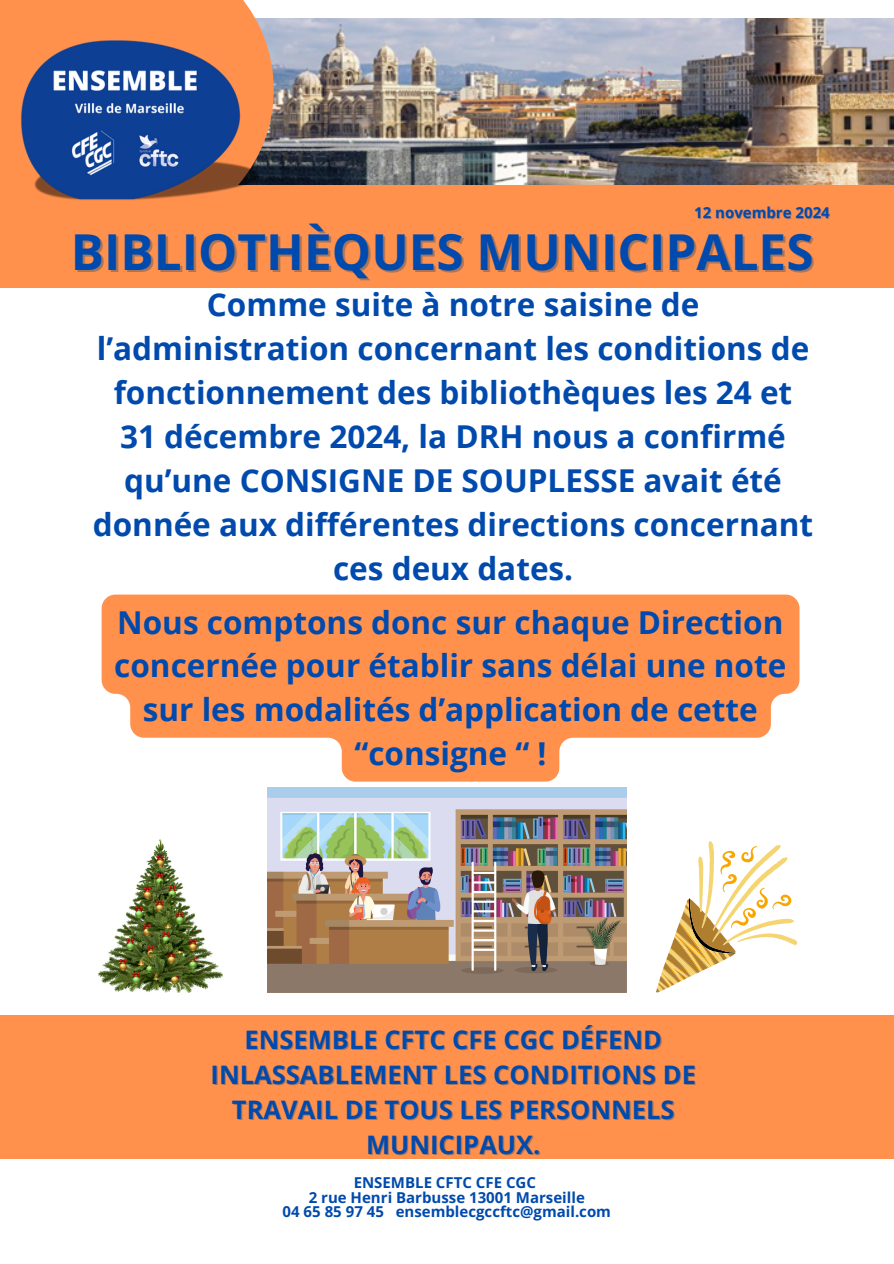
<style>
.page{position:relative;width:894px;height:1264px;background:#fff}
.page>*{position:absolute;margin:0;border:0;box-sizing:border-box;transform-origin:0 0}
.t1{font:700 49.5px "Open Sans";color:#004aad}
.t2{font:700 31.5px/43.8px "Open Sans";color:#004aad;text-align:center}
.t3{font:700 25.5px "Open Sans";color:#004aad}
.t4{font:700 15px/14.7px "Open Sans";color:#004aad;text-align:center}
</style>
<div class="page">
<img style="left:273px;top:18px;width:620px;height:167px">
<div style="left:0;top:0;width:273px;height:185px;background:#ff914d"></div>
<div style="left:0;top:185px;width:893px;height:103px;background:#ff914d"></div>
<img style="left:20px;top:25px;width:254px;height:175px">
<div style="left:0;top:1015px;width:893px;height:143px;background:#ff914d"></div>
<img style="left:267px;top:788px;width:359px;height:204px">
<img style="left:98px;top:839px;width:125px;height:153px">
<svg style="left:656px;top:841px;width:142px;height:151px"></svg>
<svg style="left:102px;top:594px;width:697px;height:187px;fill:#ff914d"></svg>
<p class="t4" style="left:694px;top:205px;width:137px">12 novembre 2024</p>
<h3 class="t1" style="left:71px;top:217px;width:744px">BIBLIOTHÈQUES MUNICIPALES</h3>
<p class="t2" style="left:93px;top:282px;width:721px">Comme suite à notre saisine de l’administration concernant les conditions de fonctionnement des bibliothèques les 24 et 31 décembre 2024, la DRH nous a confirmé qu’une CONSIGNE DE SOUPLESSE avait été donnée aux différentes directions concernant ces deux dates.</p>
<p class="t2" style="left:114px;top:599px;width:673px">Nous comptons donc sur chaque Direction concernée pour établir sans délai une note sur les modalités d’application de cette “consigne “ !</p>
<p class="t3" style="left:244px;top:1021px;width:419px">ENSEMBLE CFTC CFE CGC DÉFEND</p>
<h1 class="t3" style="left:210px;top:1056px;width:486px">INLASSABLEMENT LES CONDITIONS DE</h1>
<h2 class="t3" style="left:232px;top:1091px;width:444px">TRAVAIL DE TOUS LES PERSONNELS</h2>
<h2 class="t3" style="left:366px;top:1126px;width:176px">MUNICIPAUX.</h2>
<p class="t4" style="left:282px;top:1174px;width:330px">ENSEMBLE CFTC CFE CGC<br>2 rue Henri Barbusse 13001 Marseille<br>04 65 85 97 45 ensemblecgccftc@gmail.com</p>
</div>
